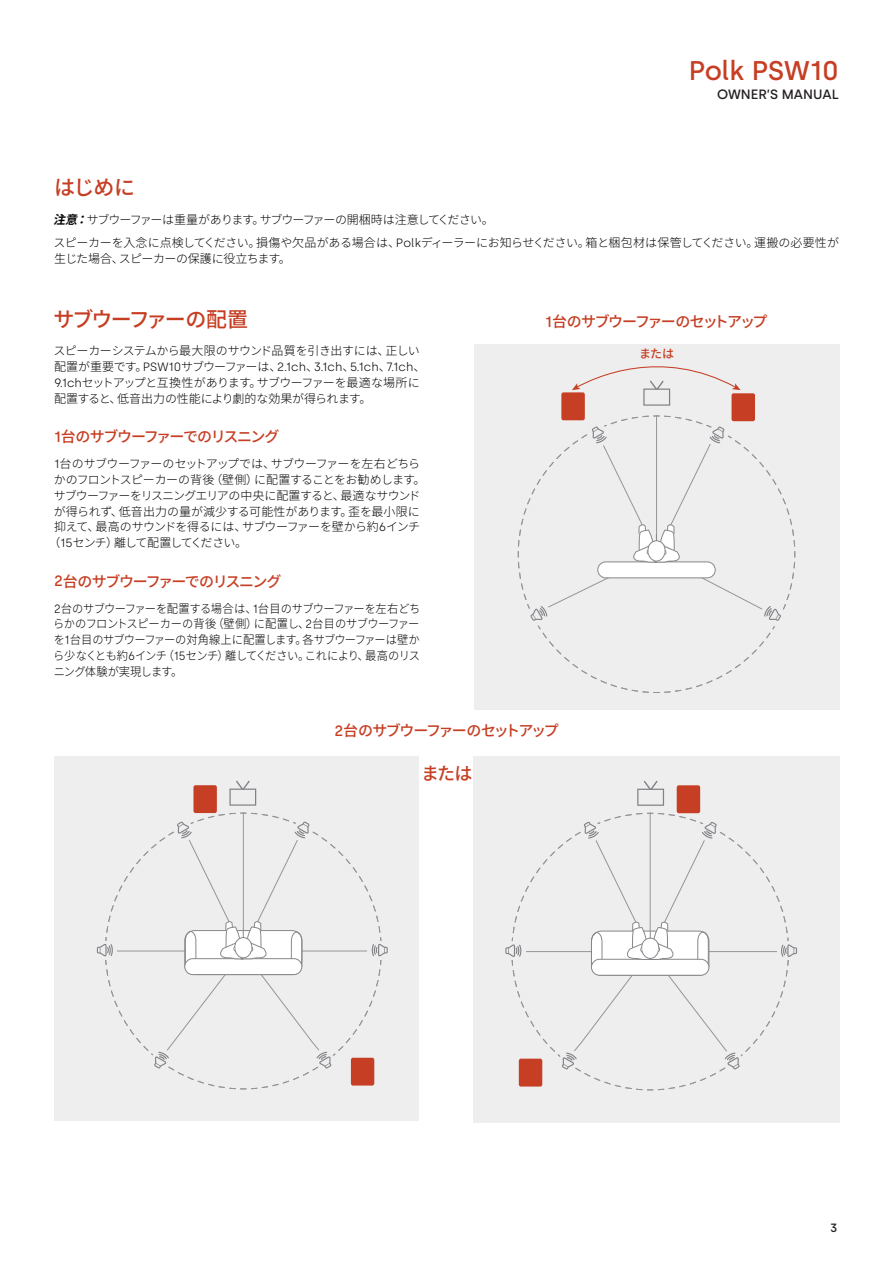
<style>
.page{position:relative;width:893px;height:1263px;background:#fff}
.page>*{position:absolute;margin:0;border:0;box-sizing:border-box;transform-origin:0 0}
.t1{font:500 27px "Silka";color:#c63e23}
.Heading_1{font:500 21px "Noto Sans CJ Kjp";letter-spacing:-.095em;color:#c63e23}
.Heading_1-2{font:500 21px "Noto Sans CJ Kjp";letter-spacing:-.07em;color:#c63e23}
.Heading_1-3{font:500 18px "Noto Sans CJ Kjp";color:#c63e23}
.Section_Subhead{font:500 15px "Noto Sans CJ Kjp";letter-spacing:-.105em;color:#c63e23}
.Heading_2{font:500 15px "Noto Sans CJ Kjp";letter-spacing:-.095em;color:#c63e23}
.t2{font:500 13.5px "Silka";color:#231f20}
.Text___Body{font:300 12px/15.8px "Noto Sans CJ Kjp";letter-spacing:-.04em;color:#040503}
.Text___Body-2{font:300 12px/15.8px "Noto Sans CJ Kjp";letter-spacing:-.04em;color:#040503;text-align:justify;scale:.94 1}
.Text___Body-3{font:300 12px "Noto Sans CJ Kjp";letter-spacing:-.08em;color:#040503}
.Text___Body-4{font:300 12px "Noto Sans CJ Kjp";letter-spacing:-.06em;color:#040503}
.Text___Body-5{font:300 12px "Noto Sans CJ Kjp";letter-spacing:-.07em;color:#040503}
.Text___Body-6{font:300 12px "Noto Sans CJ Kjp";letter-spacing:-.005em;color:#040503}
.Text___Body-7{font:500 12px "Noto Sans CJ Kjp";color:#c63e23}
.t3{font:500 12px "Silka";color:#231f20}
.s1{font-weight:700;font-style:italic}
.s2{font-family:"Silka"}
</style>
<div class="page">
<div style="left:474px;top:344px;width:366px;height:366px;background:#eeeeef"></div>
<div style="left:561px;top:392px;width:24px;height:28px;background:#c63e23;border-radius:2px"></div>
<div style="left:731px;top:393px;width:24px;height:28px;background:#c63e23;border-radius:2px"></div>
<svg style="left:572px;top:366px;width:169px;height:40px"></svg>
<svg style="left:518px;top:416px;width:277px;height:277px"></svg>
<div style="left:54px;top:756px;width:365px;height:365px;background:#eeeeef"></div>
<div style="left:193px;top:785px;width:24px;height:28px;background:#c63e23;border-radius:2px"></div>
<svg style="left:229px;top:780px;width:27px;height:26px"></svg>
<svg style="left:97px;top:813px;width:291px;height:276px"></svg>
<div style="left:474px;top:756px;width:366px;height:366px;background:#eeeeef"></div>
<div style="left:677px;top:785px;width:23px;height:28px;background:#c63e23;border-radius:2px"></div>
<svg style="left:637px;top:781px;width:27px;height:25px"></svg>
<svg style="left:505px;top:813px;width:292px;height:277px"></svg>
<h1 class="t1" style="left:689px;top:54px;width:152px">Polk PSW10</h1>
<p class="t2" style="left:717px;top:86px;width:123px">OWNER’S MANUAL</p>
<p class="Heading_1-2" style="left:54px;top:176px;width:83px">はじめに</p>
<p class="Text___Body-3" style="left:53px;top:212px;width:442px"><span class="s1">注意：</span>サブウーファーは重量があります。サブウーファーの開梱時は注意してください。</p>
<p class="Text___Body" style="left:53px;top:235px;width:787px">スピーカーを入念に点検してください。損傷や欠品がある場合は、<span class="s2">Polk</span>ディーラーにお知らせください。箱と梱包材は保管してください。運搬の必要性が生じた場合、スピーカーの保護に役立ちます。</p>
<p class="Heading_1" style="left:54px;top:308px;width:196px">サブウーファーの配置</p>
<p class="Text___Body" style="left:53px;top:343px;width:373px">スピーカーシステムから最大限のサウンド品質を引き出すには、正しい配置が重要です。<span class="s2">PSW10</span>サブウーファーは、<span class="s2">2.1ch</span>、<span class="s2">3.1ch</span>、<span class="s2">5.1ch</span>、<span class="s2">7.1ch</span>、<span class="s2">9.1ch</span>セットアップと互換性があります。サブウーファーを最適な場所に配置すると、低音出力の性能により劇的な効果が得られます。</p>
<p class="Heading_2" style="left:54px;top:428px;width:227px"><span class="s2">1</span>台のサブウーファーでのリスニング</p>
<p class="Text___Body-4" style="left:54px;top:457px;width:368px"><span class="s2">1</span>台のサブウーファーのセットアップでは、サブウーファーを左右どちら</p>
<p class="Text___Body" style="left:54px;top:472px;width:373px">かのフロントスピーカーの背後（壁側）に配置することをお勧めします。</p>
<p class="Text___Body-5" style="left:54px;top:489px;width:368px">サブウーファーをリスニングエリアの中央に配置すると、最適なサウンド</p>
<p class="Text___Body-6" style="left:54px;top:504px;width:367px">が得られず、低音出力の量が減少する可能性があります。歪を最小限に</p>
<p class="Text___Body" style="left:54px;top:519px;width:368px">抑えて、最高のサウンドを得るには、サブウーファーを壁から約<span class="s2">6</span>インチ</p>
<p class="Text___Body-3" style="left:48px;top:536px;width:200px">（<span class="s2">15</span>センチ）離して配置してください。</p>
<p class="Heading_2" style="left:54px;top:573px;width:229px"><span class="s2">2</span>台のサブウーファーでのリスニング</p>
<p class="Text___Body-2" style="left:53px;top:601px;width:392px"><span class="s2">2</span>台のサブウーファーを配置する場合は、<span class="s2">1</span>台目のサブウーファーを左右どちらかのフロントスピーカーの背後（壁側）に配置し、<span class="s2">2</span>台目のサブウーファーを<span class="s2">1</span>台目のサブウーファーの対角線上に配置します。各サブウーファーは壁から少なくとも約<span class="s2">6</span>インチ（<span class="s2">15</span>センチ）離してください。これにより、最高のリスニング体験が実現します。</p>
<p class="Section_Subhead" style="left:545px;top:313px;width:224px"><span class="s2">1</span>台のサブウーファーのセットアップ</p>
<p class="Text___Body-7" style="left:639px;top:347px;width:36px">または</p>
<p class="Section_Subhead" style="left:334px;top:722px;width:226px"><span class="s2">2</span>台のサブウーファーのセットアップ</p>
<p class="Heading_1-3" style="left:421px;top:763px;width:53px">または</p>
<p class="t3" style="left:830px;top:1220px;width:9px">3</p>
</div>
